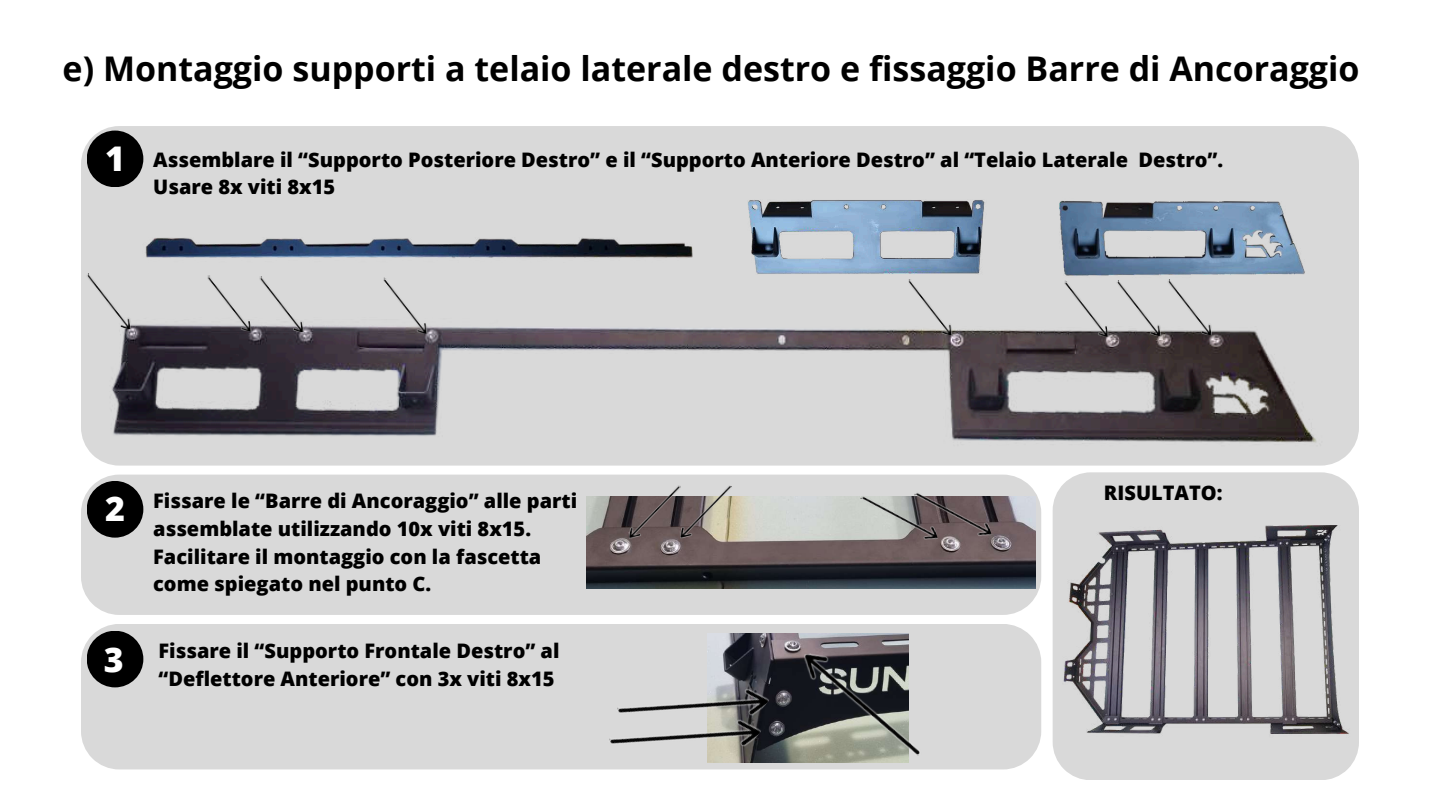
<style>
.page{position:relative;width:1440px;height:810px;background:#fff}
.page>*{position:absolute;margin:0;border:0;box-sizing:border-box;transform-origin:0 0}
.t1{font:700 34px "Open Sans";color:#000}
.t2{font:800 34px "Open Sans";color:#fff}
.t3{font:800 20px/27.8px "Open Sans";color:#000}
.s1{font-size:34px;color:#fff}
</style>
<div class="page">
<div style="left:81px;top:126px;width:1278px;height:340px;background:#d9d9d9"></div>
<div style="left:81px;top:475px;width:960px;height:140px;background:#d9d9d9"></div>
<div style="left:87px;top:131px;width:56px;height:56px;background:#000;border-radius:50%"></div>
<img style="left:138px;top:231px;width:560px;height:35px">
<img style="left:1052px;top:197px;width:257px;height:81px">
<img style="left:731px;top:195px;width:270px;height:84px">
<img style="left:93px;top:313px;width:1236px;height:144px">
<img style="left:81px;top:273px;width:57px;height:56px">
<img style="left:202px;top:275px;width:56px;height:57px">
<img style="left:254px;top:276px;width:56px;height:56px">
<img style="left:377px;top:277px;width:57px;height:57px">
<img style="left:902px;top:279px;width:57px;height:56px">
<img style="left:1059px;top:280px;width:56px;height:57px">
<img style="left:1111px;top:280px;width:57px;height:56px">
<img style="left:1162px;top:279px;width:57px;height:56px">
<img style="left:587px;top:496px;width:448px;height:93px">
<div style="left:87px;top:481px;width:56px;height:57px;background:#000;border-radius:50%"></div>
<div style="left:1053px;top:472px;width:306px;height:308px;background:#d9d9d9"></div>
<img style="left:1059px;top:526px;width:292px;height:215px">
<div style="left:81px;top:624px;width:960px;height:145px;background:#d9d9d9"></div>
<div style="left:87px;top:631px;width:56px;height:56px;background:#000;border-radius:50%"></div>
<img style="left:774px;top:633px;width:135px;height:129px">
<img style="left:796px;top:640px;width:130px;height:130px">
<img style="left:685px;top:483px;width:51px;height:59px">
<img style="left:913px;top:475px;width:79px;height:79px">
<img style="left:859px;top:478px;width:80px;height:80px">
<img style="left:625px;top:483px;width:60px;height:59px">
<img style="left:604px;top:654px;width:8px;height:116px">
<img style="left:612px;top:624px;width:162px;height:146px">
<h1 class="t1" style="left:63px;top:45px;width:1298px">e) Montaggio supporti a telaio laterale destro e fissaggio Barre di Ancoraggio</h1>
<p class="t3" style="left:153px;top:145px;width:1072px;text-indent:-48px"><span class="s1">1</span> Assemblare il “Supporto Posteriore Destro” e il “Supporto Anteriore Destro” al “Telaio Laterale Destro”.<br>Usare 8x viti 8x15</p>
<h1 class="t2" style="left:105px;top:485px;width:21px">2</h1>
<h1 class="t2" style="left:104px;top:636px;width:21px">3</h1>
<p class="t3" style="left:153px;top:486px;width:425px">Fissare le “Barre di Ancoraggio” alle parti assemblate utilizzando 10x viti 8x15.<br>Facilitare il montaggio con la fascetta come spiegato nel punto C.</p>
<p class="t3" style="left:1104px;top:478px;width:120px">RISULTATO:</p>
<p class="t3" style="left:158px;top:637px;width:403px">Fissare il “Supporto Frontale Destro” al “Deflettore Anteriore” con 3x viti 8x15</p>
</div>
